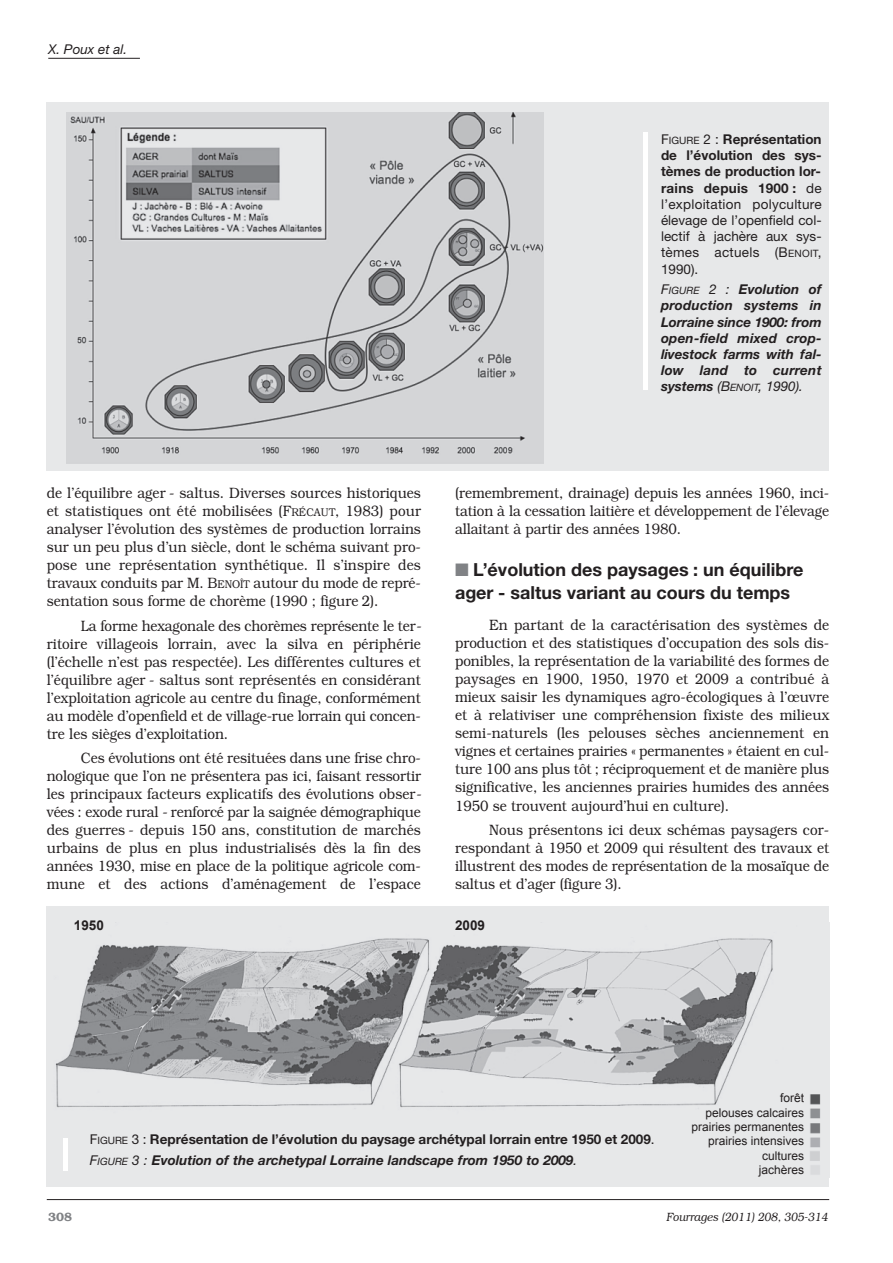
<style>
.page{position:relative;width:893px;height:1263px;background:#fff}
.page>*{position:absolute;margin:0;border:0;box-sizing:border-box;transform-origin:0 0}
.t1{font:700 18px/22.6px "Helvetica Neue";color:#231f20}
.t2{font:300 15px/18px "Bookman";color:#231f20;text-align:justify;scale:.9 1}
.t3{font:13.5px/16.2px "Helvetica Neue";color:#231f20;text-align:justify}
.t4{font:700 13.5px/20.4px "Helvetica Neue";color:#231f20}
.t5{font:italic 700 13.5px/16.2px "Helvetica Neue";letter-spacing:.015em;color:#231f20;text-align:justify}
.t6{font:italic 13.5px "Helvetica Neue";color:#231f20}
.t7{font:700 13.5px "Arial";color:#231f20}
.t8{font:12px/14.4px "Arial";color:#231f20;text-align:right}
.t9{font:italic 300 12px "Bookman";color:#231f20;scale:.9 1}
.t10{font:600 12px "Bookman";color:#808285}
.s1{font-size:10.2px}
.s2{font-weight:700}
.s3{font-weight:400}
.s4{font-weight:400;font-size:10.2px}
.s5{font-size:11.25px}
.s6{color:#808285}
.s7{font-weight:400;font-style:italic}
.s8{font-weight:400;font-style:italic;font-size:10.2px}
.s9{font-style:italic}
</style>
<div class="page">
<hr style="left:48px;top:58px;width:92px;height:1px;background:#231f20">
<hr style="left:47px;top:1199px;width:782px;height:1px;background:#231f20">
<div style="left:47px;top:102px;width:782px;height:368px;background:#e7e8e9"></div>
<div style="left:643px;top:132px;width:5px;height:258px;background:#fff"></div>
<img style="left:67px;top:113px;width:477px;height:351px">
<div style="left:47px;top:906px;width:782px;height:280px;background:#e7e8e9"></div>
<img style="left:55px;top:938px;width:766px;height:236px">
<hr style="left:64px;top:1138px;width:4px;height:32px;background:#fff">
<p class="t6" style="left:48px;top:44px;width:80px">X. Poux et al.</p>
<p class="t3" style="left:661px;top:132px;width:162px">F<span class="s1">IGURE</span> 2 : <span class="s2">Représentation de l’évolution des sys&shy;tèmes de production lor&shy;rains depuis 1900 :</span> de l’exploitation polyculture élevage de l’openfield col&shy;lectif à jachère aux sys&shy;tèmes actuels (B<span class="s1">ENOIT</span>, 1990).</p>
<p class="t5" style="left:661px;top:282px;width:162px"><span class="s3">F</span><span class="s4">IGURE</span> <span class="s3">2 :</span> Evolution of production systems in Lorraine since 1900: from open-field mixed crop&shy;livestock farms with fal&shy;low land to current systems <span class="s3">(B</span><span class="s4">ENOIT</span><span class="s3">, 1990).</span></p>
<p class="t2" style="left:47px;top:484px;width:417px">de l’équilibre ager - saltus. Diverses sources historiques et statistiques ont été mobilisées (F<span class="s5">RÉCAUT</span>, 1983) pour analyser l’évolution des systèmes de production lorrains sur un peu plus d’un siècle, dont le schéma suivant pro&shy;pose une représentation synthétique. Il s’inspire des travaux conduits par M. B<span class="s5">ENOÎT</span> autour du mode de repré&shy;sentation sous forme de chorème (1990 ; figure 2).</p>
<p class="t2" style="left:47px;top:616px;width:418px;text-indent:34px">La forme hexagonale des chorèmes représente le ter&shy;ritoire villageois lorrain, avec la silva en périphérie (l’échelle n’est pas respectée). Les différentes cultures et l’équilibre ager - saltus sont représentés en considérant l’exploitation agricole au centre du finage, conformément au modèle d’openfield et de village-rue lorrain qui concen&shy;tre les sièges d’exploitation.</p>
<p class="t2" style="left:47px;top:749px;width:418px;text-indent:34px">Ces évolutions ont été resituées dans une frise chro&shy;nologique que l’on ne présentera pas ici, faisant ressortir les principaux facteurs explicatifs des évolutions obser&shy;vées : exode rural - renforcé par la saignée démographique des guerres - depuis 150 ans, constitution de marchés urbains de plus en plus industrialisés dès la fin des années 1930, mise en place de la politique agricole com&shy;mune et des actions d’aménagement de l’espace</p>
<p class="t2" style="left:455px;top:484px;width:417px">(remembrement, drainage) depuis les années 1960, inci&shy;tation à la cessation laitière et développement de l’élevage allaitant à partir des années 1980.</p>
<p class="t1" style="left:455px;top:560px;width:350px"><span class="s6">■</span> L’évolution des paysages : un équilibre ager - saltus variant au cours du temps</p>
<p class="t2" style="left:455px;top:615px;width:417px;text-indent:34px">En partant de la caractérisation des systèmes de production et des statistiques d’occupation des sols dis&shy;ponibles, la représentation de la variabilité des formes de paysages en 1900, 1950, 1970 et 2009 a contribué à mieux saisir les dynamiques agro-écologiques à l’œuvre et à relativiser une compréhension fixiste des milieux semi-naturels (les pelouses sèches anciennement en vignes et certaines prairies « permanentes » étaient en cul&shy;ture 100 ans plus tôt ; réciproquement et de manière plus significative, les anciennes prairies humides des années 1950 se trouvent aujourd’hui en culture).</p>
<p class="t2" style="left:455px;top:821px;width:417px;text-indent:34px">Nous présentons ici deux schémas paysagers cor&shy;respondant à 1950 et 2009 qui résultent des travaux et illustrent des modes de représentation de la mosaïque de saltus et d’ager (figure 3).</p>
<p class="t7" style="left:74px;top:917px;width:32px">1950</p>
<p class="t7" style="left:455px;top:917px;width:32px">2009</p>
<p class="t4" style="left:90px;top:1130px;width:566px"><span class="s3">F</span><span class="s4">IGURE</span> <span class="s3">3 :</span> Représentation de l’évolution du paysage archétypal lorrain entre 1950 et 2009<span class="s3">.<br></span><span class="s7">F</span><span class="s8">IGURE</span> <span class="s7">3 :</span> <span class="s9">Evolution of the archetypal Lorraine landscape from 1950 to 2009</span><span class="s7">.</span></p>
<p class="t8" style="left:691px;top:1091px;width:114px">forêt<br>pelouses calcaires prairies permanentes prairies intensives cultures<br>jachères</p>
<p class="t10" style="left:48px;top:1209px;width:25px">308</p>
<p class="t9" style="left:666px;top:1209px;width:181px">Fourrages (2011) 208, 305-314</p>
</div>
